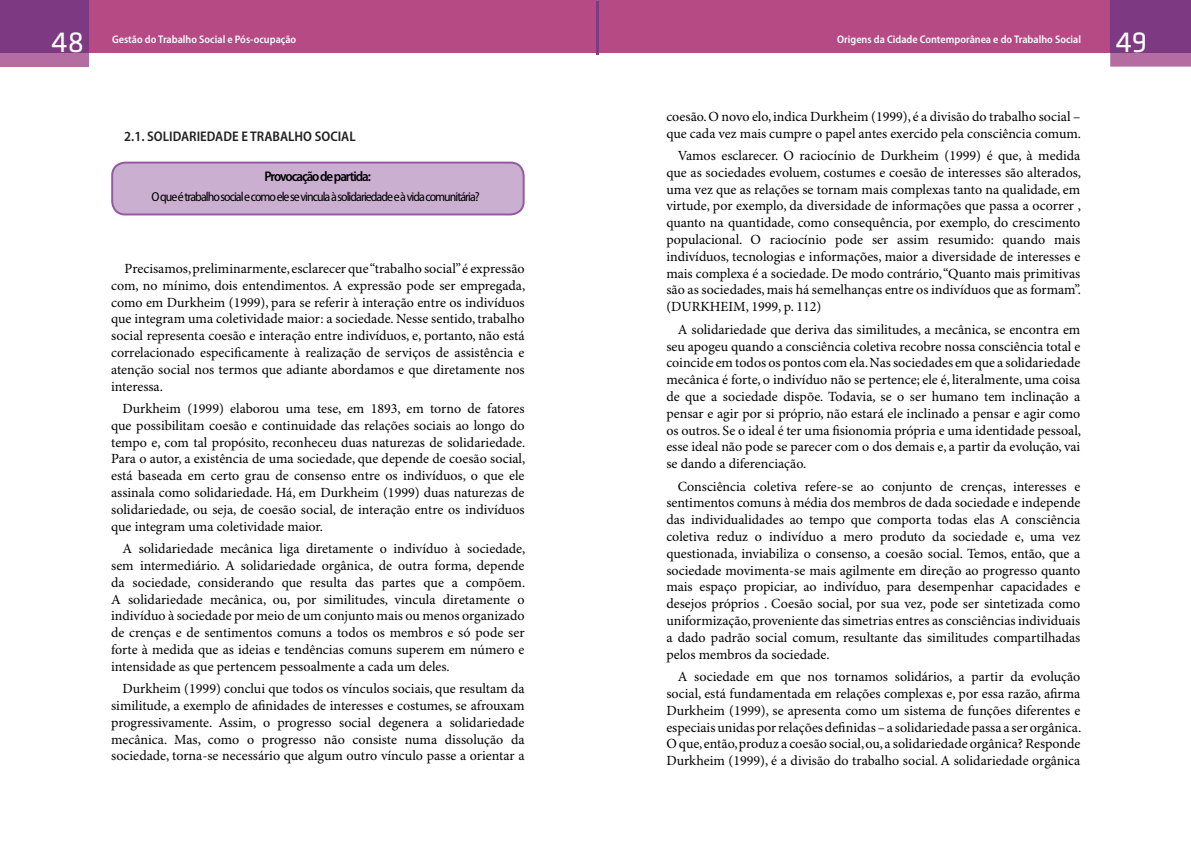
<style>
.page{position:relative;width:1191px;height:842px;background:#fff}
.page>*{position:absolute;margin:0;border:0;box-sizing:border-box;transform-origin:0 0}
.t1{font:30px "Klavika";color:#fff}
.t2{font:14px/16.8px "Minion Pro";color:#000;text-align:justify}
.t3{font:600 semi-condensed 14px "Myriad Pro";color:#222121}
.t4{font:600 semi-condensed 14px "Myriad Pro";letter-spacing:-.075em;color:#000}
.t5{font:semi-condensed 13px "Myriad Pro";letter-spacing:-.075em;color:#000}
.t6{font:600 semi-condensed 11px "Myriad Pro";color:#fff}
</style>
<div class="page">
<div style="left:0;top:0;width:1110px;height:52px;background:#b54a85"></div>
<hr style="left:596px;top:1px;width:2px;height:54px;background:#7d3981">
<div style="left:0;top:0;width:89px;height:67px;background:#b56da1"></div>
<div style="left:0;top:0;width:89px;height:52px;background:#7d3981"></div>
<svg style="left:1110px;top:52px;width:81px;height:15px"></svg>
<div style="left:1110px;top:0;width:81px;height:52px;background:#7d3981"></div>
<div style="left:112px;top:163px;width:411px;height:51px;background:#cbafd1;border-radius:13px"></div>
<div style="left:111px;top:162px;width:413px;height:53px;border:2px solid #935aa0;border-radius:13px"></div>
<h1 class="t1" style="left:52px;top:26px;width:34px">48</h1>
<h1 class="t1" style="left:1115px;top:27px;width:33px">49</h1>
<p class="t6" style="left:112px;top:34px;width:186px">Gestão do Trabalho Social e Pós-ocupação</p>
<p class="t6" style="left:837px;top:34px;width:245px">Origens da Cidade Contemporânea e do Trabalho Social</p>
<p class="t3" style="left:124px;top:128px;width:233px">2.1. SOLIDARIEDADE E TRABALHO SOCIAL</p>
<p class="t4" style="left:264px;top:169px;width:108px">Provocação de partida:</p>
<p class="t5" style="left:151px;top:190px;width:330px">O que é trabalho social e como ele se vincula à solidariedade e à vida comunitária?</p>
<p class="t2" style="left:111px;top:261px;width:416px;text-indent:13px">Precisamos, preliminarmente, esclarecer que “trabalho social” é expressão com, no mínimo, dois entendimentos. A expressão pode ser empregada, como em Durkheim (1999), para se referir à interação entre os indivíduos que integram uma coletividade maior: a sociedade. Nesse sentido, trabalho social representa coesão e interação entre indivíduos, e, portanto, não está correlacionado especificamente à realização de serviços de assistência e atenção social nos termos que adiante abordamos e que diretamente nos interessa.</p>
<p class="t2" style="left:111px;top:401px;width:416px;text-indent:11px">Durkheim (1999) elaborou uma tese, em 1893, em torno de fatores que possibilitam coesão e continuidade das relações sociais ao longo do tempo e, com tal propósito, reconheceu duas naturezas de solidariedade.<br>Para o autor, a existência de uma sociedade, que depende de coesão social, está baseada em certo grau de consenso entre os indivíduos, o que ele assinala como solidariedade. Há, em Durkheim (1999) duas naturezas de solidariedade, ou seja, de coesão social, de interação entre os indivíduos que integram uma coletividade maior.</p>
<p class="t2" style="left:111px;top:541px;width:416px;text-indent:11px">A solidariedade mecânica liga diretamente o indivíduo à sociedade, sem intermediário. A solidariedade orgânica, de outra forma, depende da sociedade, considerando que resulta das partes que a compõem.<br>A solidariedade mecânica, ou, por similitudes, vincula diretamente o indivíduo à sociedade por meio de um conjunto mais ou menos organizado de crenças e de sentimentos comuns a todos os membros e só pode ser forte à medida que as ideias e tendências comuns superem em número e intensidade as que pertencem pessoalmente a cada um deles.</p>
<p class="t2" style="left:111px;top:681px;width:415px;text-indent:11px">Durkheim (1999) conclui que todos os vínculos sociais, que resultam da similitude, a exemplo de afinidades de interesses e costumes, se afrouxam progressivamente. Assim, o progresso social degenera a solidariedade mecânica. Mas, como o progresso não consiste numa dissolução da sociedade, torna-se necessário que algum outro vínculo passe a orientar a</p>
<p class="t2" style="left:666px;top:108px;width:416px">coesão. O novo elo, indica Durkheim (1999), é a divisão do trabalho social – que cada vez mais cumpre o papel antes exercido pela consciência comum.</p>
<p class="t2" style="left:666px;top:148px;width:416px;text-indent:11px">Vamos esclarecer. O raciocínio de Durkheim (1999) é que, à medida que as sociedades evoluem, costumes e coesão de interesses são alterados, uma vez que as relações se tornam mais complexas tanto na qualidade, em virtude, por exemplo, da diversidade de informações que passa a ocorrer , quanto na quantidade, como consequência, por exemplo, do crescimento populacional. O raciocínio pode ser assim resumido: quando mais indivíduos, tecnologias e informações, maior a diversidade de interesses e mais complexa é a sociedade. De modo contrário, “Quanto mais primitivas são as sociedades, mais há semelhanças entre os indivíduos que as formam”. (DURKHEIM, 1999, p. 112)</p>
<p class="t2" style="left:666px;top:321px;width:416px;text-indent:11px">A solidariedade que deriva das similitudes, a mecânica, se encontra em seu apogeu quando a consciência coletiva recobre nossa consciência total e coincide em todos os pontos com ela. Nas sociedades em que a solidariedade mecânica é forte, o indivíduo não se pertence; ele é, literalmente, uma coisa de que a sociedade dispõe. Todavia, se o ser humano tem inclinação a pensar e agir por si próprio, não estará ele inclinado a pensar e agir como os outros. Se o ideal é ter uma fisionomia própria e uma identidade pessoal, esse ideal não pode se parecer com o dos demais e, a partir da evolução, vai se dando a diferenciação.</p>
<p class="t2" style="left:666px;top:478px;width:415px;text-indent:11px">Consciência coletiva refere-se ao conjunto de crenças, interesses e sentimentos comuns à média dos membros de dada sociedade e independe das individualidades ao tempo que comporta todas elas A consciência coletiva reduz o indivíduo a mero produto da sociedade e, uma vez questionada, inviabiliza o consenso, a coesão social. Temos, então, que a sociedade movimenta-se mais agilmente em direção ao progresso quanto mais espaço propiciar, ao indivíduo, para desempenhar capacidades e desejos próprios . Coesão social, por sua vez, pode ser sintetizada como uniformização, proveniente das simetrias entres as consciências individuais a dado padrão social comum, resultante das similitudes compartilhadas pelos membros da sociedade.</p>
<p class="t2" style="left:666px;top:669px;width:416px;text-indent:11px">A sociedade em que nos tornamos solidários, a partir da evolução social, está fundamentada em relações complexas e, por essa razão, afirma Durkheim (1999), se apresenta como um sistema de funções diferentes e especiais unidas por relações definidas – a solidariedade passa a ser orgânica.<br>O que, então, produz a coesão social, ou, a solidariedade orgânica? Responde Durkheim (1999), é a divisão do trabalho social. A solidariedade orgânica</p>
</div>
